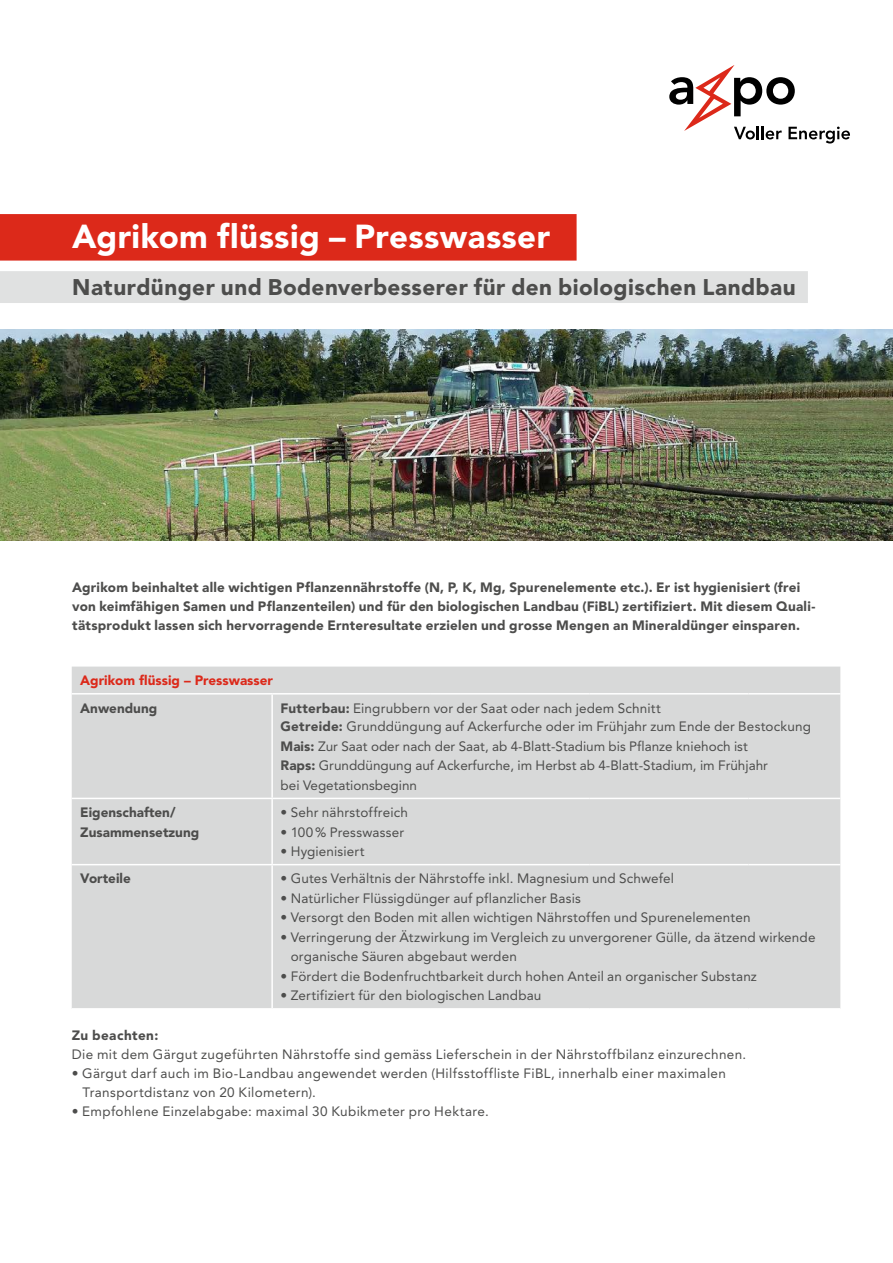
<style>
.page{position:relative;width:893px;height:1263px;background:#fff}
.page>*{position:absolute;margin:0;border:0;box-sizing:border-box;transform-origin:0 0}
.t1{font:900 33px "Avenir LT Pro";letter-spacing:.01em;color:#fff}
.t2{font:900 22.5px "Avenir LT Pro";letter-spacing:.02em;color:#4d4d4c}
.t3{font:13.5px/19.4px "Avenir LT Pro";letter-spacing:.015em;color:#4d4d4c}
.t4{font:900 13.5px/18.9px "Avenir LT Pro";letter-spacing:.015em;color:#4d4d4c}
.t5{font:900 13.5px "Avenir LT Pro";color:#dc291a}
.s1{font-weight:900}
</style>
<div class="page">
<svg style="left:669px;top:65px;width:181px;height:78px"></svg>
<img style="left:0;top:330px;width:893px;height:211px">
<div style="left:0;top:214px;width:577px;height:47px;background:#dc291a"></div>
<div style="left:0;top:271px;width:808px;height:32px;background:#e0e1e1"></div>
<div style="left:72px;top:666px;width:768px;height:342px;background:#d8d9d9"></div>
<hr style="left:72px;top:693px;width:200px;height:1px;background:#fff">
<hr style="left:272px;top:693px;width:159px;height:1px;background:#fff">
<hr style="left:271px;top:694px;width:2px;height:104px;background:#fff">
<hr style="left:431px;top:693px;width:159px;height:1px;background:#fff">
<hr style="left:590px;top:693px;width:159px;height:1px;background:#fff">
<hr style="left:749px;top:693px;width:91px;height:1px;background:#fff">
<hr style="left:72px;top:798px;width:200px;height:1px;background:#fff">
<hr style="left:272px;top:798px;width:159px;height:1px;background:#fff">
<hr style="left:271px;top:799px;width:2px;height:65px;background:#fff">
<hr style="left:431px;top:798px;width:159px;height:1px;background:#fff">
<hr style="left:590px;top:798px;width:159px;height:1px;background:#fff">
<hr style="left:749px;top:798px;width:91px;height:1px;background:#fff">
<hr style="left:72px;top:864px;width:200px;height:1px;background:#fff">
<hr style="left:272px;top:864px;width:159px;height:1px;background:#fff">
<hr style="left:271px;top:865px;width:2px;height:143px;background:#fff">
<hr style="left:431px;top:864px;width:159px;height:1px;background:#fff">
<hr style="left:590px;top:864px;width:159px;height:1px;background:#fff">
<hr style="left:749px;top:864px;width:91px;height:1px;background:#fff">
<h1 class="t1" style="left:72px;top:217px;width:479px">Agrikom flüssig – Presswasser</h1>
<h2 class="t2" style="left:72px;top:273px;width:725px">Naturdünger und Bodenverbesserer für den biologischen Landbau</h2>
<p class="t4" style="left:72px;top:578px;width:744px">Agrikom beinhaltet alle wichtigen Pflanzennährstoffe (N, P, K, Mg, Spurenelemente etc.). Er ist hygienisiert (frei von keimfähigen Samen und Pflanzenteilen) und für den biologischen Landbau (FiBL) zertifiziert. Mit diesem Quali&shy;tätsprodukt lassen sich hervorragende Ernteresultate erzielen und grosse Mengen an Mineraldünger einsparen.</p>
<p class="t5" style="left:80px;top:672px;width:194px">Agrikom flüssig – Presswasser</p>
<p class="t4" style="left:80px;top:698px;width:79px">Anwendung</p>
<p class="t3" style="left:281px;top:698px;width:532px"><span class="s1">Futterbau:</span> Eingrubbern vor der Saat oder nach jedem Schnitt<br><span class="s1">Getreide:</span> Grunddüngung auf Ackerfurche oder im Frühjahr zum Ende der Bestockung <span class="s1">Mais:</span> Zur Saat oder nach der Saat, ab 4-Blatt-Stadium bis Pflanze kniehoch ist<br><span class="s1">Raps:</span> Grunddüngung auf Ackerfurche, im Herbst ab 4-Blatt-Stadium, im Frühjahr<br>bei Vegetationsbeginn</p>
<p class="t4" style="left:80px;top:803px;width:120px;line-height:19.5px">Eigenschaften/<br>Zusammensetzung</p>
<p class="t3" style="left:281px;top:803px;width:129px">• Sehr nährstoffreich</p>
<p class="t3" style="left:281px;top:822px;width:125px">• 100% Presswasser</p>
<p class="t3" style="left:281px;top:842px;width:85px">• Hygienisiert</p>
<p class="t4" style="left:80px;top:869px;width:52px">Vorteile</p>
<p class="t3" style="left:281px;top:869px;width:395px">• Gutes Verhältnis der Nährstoffe inkl. Magnesium und Schwefel</p>
<p class="t3" style="left:281px;top:888px;width:302px">• Natürlicher Flüssigdünger auf pflanzlicher Basis</p>
<p class="t3" style="left:281px;top:908px;width:471px">• Versorgt den Boden mit allen wichtigen Nährstoffen und Spurenelementen</p>
<p class="t3" style="left:291px;top:927px;width:526px;text-indent:-10px">• Verringerung der Ätzwirkung im Vergleich zu unvergorener Gülle, da ätzend wirkende organische Säuren abgebaut werden</p>
<p class="t3" style="left:281px;top:966px;width:478px">• Fördert die Bodenfruchtbarkeit durch hohen Anteil an organischer Substanz</p>
<p class="t3" style="left:281px;top:986px;width:262px">• Zertifiziert für den biologischen Landbau</p>
<p class="t4" style="left:72px;top:1026px;width:88px">Zu beachten:</p>
<p class="t3" style="left:72px;top:1044px;width:676px">Die mit dem Gärgut zugeführten Nährstoffe sind gemäss Lieferschein in der Nährstoffbilanz einzurechnen.</p>
<p class="t3" style="left:83px;top:1063px;width:645px;line-height:18.9px;text-indent:-11px">• Gärgut darf auch im Bio-Landbau angewendet werden (Hilfsstoffliste FiBL, innerhalb einer maximalen<br>Transportdistanz von 20 Kilometern).</p>
<p class="t3" style="left:72px;top:1101px;width:419px">• Empfohlene Einzelabgabe: maximal 30 Kubikmeter pro Hektare.</p>
</div>
